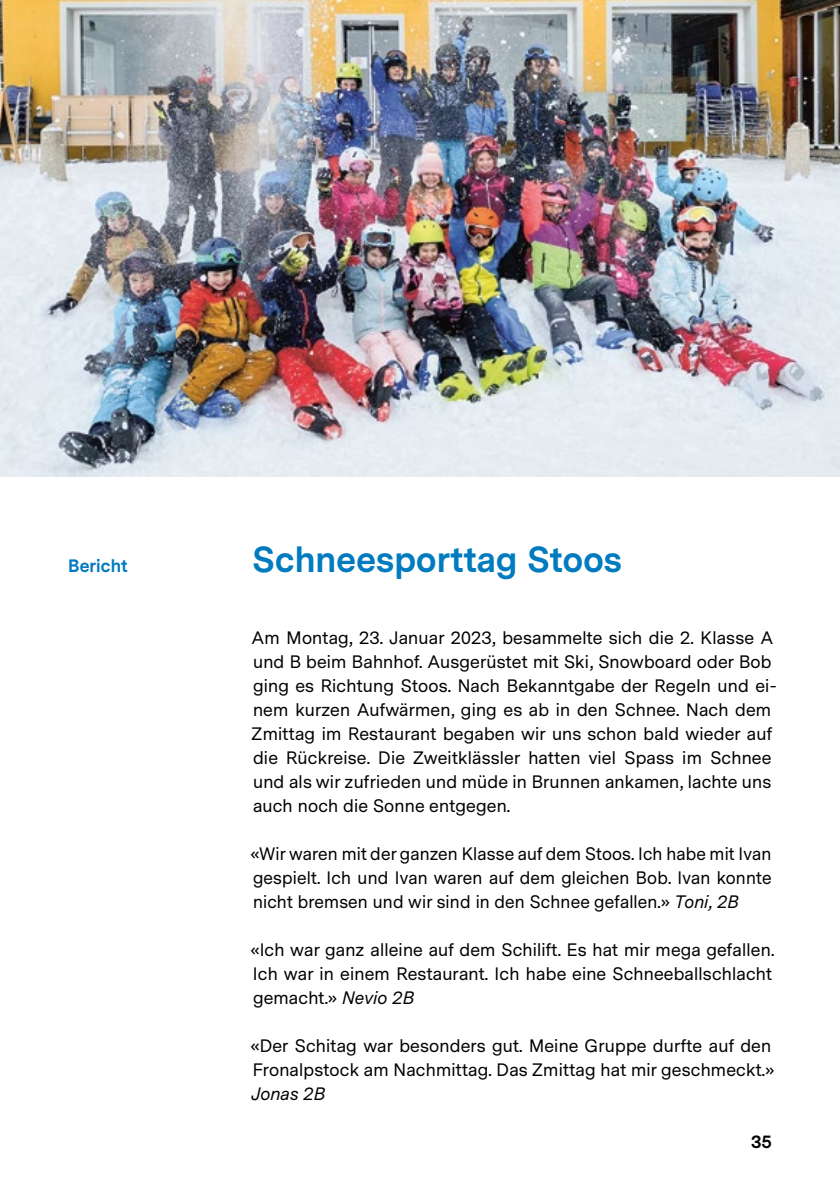
<style>
.page{position:relative;width:840px;height:1191px;background:#fff}
.page>*{position:absolute;margin:0;border:0;box-sizing:border-box;transform-origin:0 0}
.t1{font:700 36px "Messina Sans";letter-spacing:.01em;color:#007bc0}
.t2{font:18px/24px "Messina Sans";letter-spacing:.01em;color:#000}
.t3{font:italic 18px "Messina Sans";letter-spacing:.01em;color:#000}
.t4{font:700 18px "Messina Sans";letter-spacing:.01em;color:#007bc0}
.t5{font:700 18px "Messina Sans";color:#000}
.s1{font-style:italic}
</style>
<div class="page">
<img style="left:0;top:0;width:839px;height:476px">
<p class="t4" style="left:68px;top:555px;width:61px">Bericht</p>
<h1 class="t1" style="left:252px;top:538px;width:370px">Schneesporttag Stoos</h1>
<p class="t2" style="left:251px;top:627px;width:526px">Am Montag, 23. Januar 2023, besammelte sich die 2. Klasse A und B beim Bahnhof. Ausgerüstet mit Ski, Snowboard oder Bob ging es Richtung Stoos. Nach Bekanntgabe der Regeln und ei&shy;nem kurzen Aufwärmen, ging es ab in den Schnee. Nach dem Zmittag im Restaurant begaben wir uns schon bald wieder auf die Rückreise. Die Zweitklässler hatten viel Spass im Schnee und als wir zufrieden und müde in Brunnen ankamen, lachte uns auch noch die Sonne entgegen.</p>
<p class="t2" style="left:250px;top:843px;width:522px;text-align:justify">«Wir waren mit der ganzen Klasse auf dem Stoos. Ich habe mit Ivan gespielt. Ich und Ivan waren auf dem gleichen Bob. Ivan konnte nicht bremsen und wir sind in den Schnee gefallen.» <span class="s1">Toni, 2B</span></p>
<p class="t2" style="left:250px;top:939px;width:525px">«Ich war ganz alleine auf dem Schilift. Es hat mir mega gefallen.<br>Ich war in einem Restaurant. Ich habe eine Schneeballschlacht gemacht.» <span class="s1">Nevio 2B</span></p>
<p class="t2" style="left:250px;top:1035px;width:525px">«Der Schitag war besonders gut. Meine Gruppe durfte auf den<br>Fronalpstock am Nachmittag. Das Zmittag hat mir geschmeckt.»</p>
<p class="t3" style="left:251px;top:1083px;width:75px">Jonas 2B</p>
<p class="t5" style="left:750px;top:1131px;width:22px">35</p>
</div>
